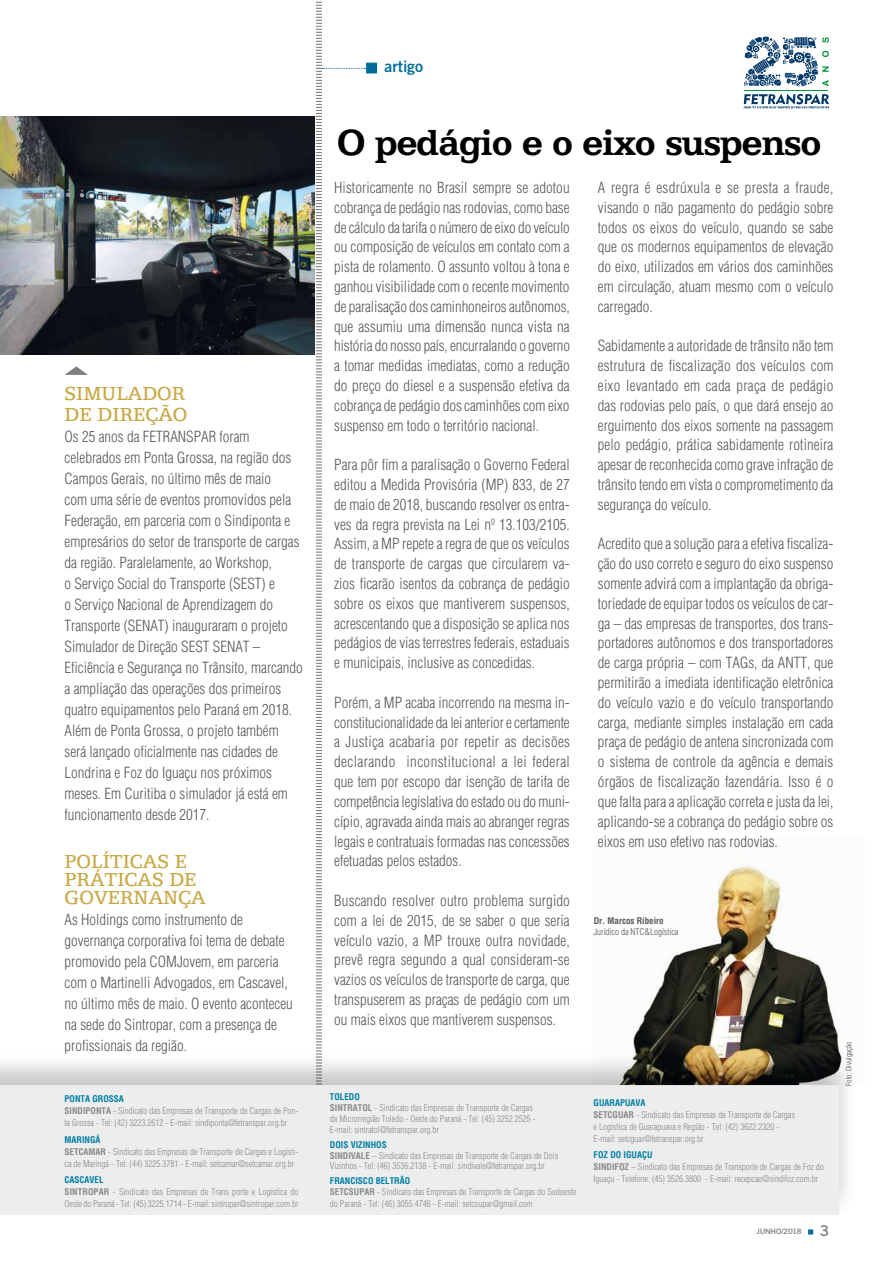
<style>
.page{position:relative;width:893px;height:1263px;background:#fff}
.page>*{position:absolute;margin:0;border:0;box-sizing:border-box;transform-origin:0 0}
.t1{font:700 37.5px "ATF Antique";letter-spacing:-.02em;color:#000}
.t2{font:19.5px/18px "ATF Antique";color:#c9a947}
.t3{font:300 condensed 15px/19.8px "Helvetica";color:#58585a;text-align:justify}
.t4{font:700 15px "Goethe Gothic";color:#006d99}
.t5{font:300 condensed 9px/12px "Helvetica";color:#88898b}
.t6{font:300 condensed 9px "Helvetica";color:#58585a}
.t7{font:700 condensed 9px "Helvetica";color:#58585a}
.t8{font:300 condensed 7.5px "Helvetica";color:#4b4b4d}
.t9{font:700 7.5px "Goethe Gothic";letter-spacing:-.04em;color:#87888a}
.s1{font-weight:700;color:#007ea5}
.s2{font-weight:700}
.s3{font-size:15px}
</style>
<div class="page">
<svg style="left:808px;top:1229px;width:5px;height:5px"></svg>
<img style="left:633px;top:860px;width:207px;height:191px">
<img style="left:0;top:117px;width:315px;height:238px">
<div style="left:0;top:1051px;width:858px;height:168px;background:#000;opacity:.22"></div>
<div style="left:0;top:1085px;width:839px;height:130px;background:#eceded"></div>
<div style="left:366px;top:63px;width:11px;height:10px;background:#006d99;border:1px solid #006d99"></div>
<svg style="left:315px;top:1px;width:51px;height:1084px"></svg>
<hr style="left:744px;top:90px;width:84px;height:1px;background:#00913a">
<svg style="left:744px;top:36px;width:85px;height:50px"></svg>
<svg style="left:744px;top:94px;width:85px;height:15px"></svg>
<svg style="left:65px;top:366px;width:23px;height:9px"></svg>
<h2 class="t2" style="left:65px;top:383px;width:124px;line-height:21px">SIMULADOR<br>DE DIREÇÃO</h2>
<p class="t3" style="left:65px;top:426px;width:240px;line-height:21px;text-align:left">Os 25 anos da FETRANSPAR foram celebrados em Ponta Grossa, na região dos Campos Gerais, no último mês de maio<br>com uma série de eventos promovidos pela Federação, em parceria com o Sindiponta e empresários do setor de transporte de cargas da região. Paralelamente, ao Workshop,<br>o Serviço Social do Transporte (SEST) e<br>o Serviço Nacional de Aprendizagem do Transporte (SENAT) inauguraram o projeto Simulador de Direção SEST SENAT – Eficiência e Segurança no Trânsito, marcando a ampliação das operações dos primeiros quatro equipamentos pelo Paraná em 2018.<br>Além de Ponta Grossa, o projeto também será lançado oficialmente nas cidades de Londrina e Foz do Iguaçu nos próximos meses. Em Curitiba o simulador já está em funcionamento desde 2017.</p>
<h2 class="t2" style="left:65px;top:852px;width:143px">POLÍTICAS E<br>PRÁTICAS DE<br>GOVERNANÇA</h2>
<p class="t3" style="left:65px;top:908px;width:230px;line-height:21px;text-align:left">As Holdings como instrumento de governança corporativa foi tema de debate promovido pela COMJovem, em parceria com o Martinelli Advogados, em Cascavel, no último mês de maio. O evento aconteceu na sede do Sintropar, com a presença de profissionais da região.</p>
<p class="t5" style="left:65px;top:1093px;width:235px"><span class="s1">PONTA GROSSA<br></span><span class="s2">SINDIPONTA</span> - Sindicato das Empresas de Transporte de Cargas de Pon&shy;ta Grossa - Tel: (42) 3223.2612 - E-mail: sindiponta@fetranspar.org.br</p>
<p class="t5" style="left:65px;top:1133px;width:235px"><span class="s1">MARINGÁ<br></span><span class="s2">SETCAMAR</span> - Sindicato das Empresas de Transporte de Cargas e Logísti&shy;ca de Maringá - Tel: (44) 3225.3781 - E-mail: setcamar@setcamar.org.br</p>
<p class="t5" style="left:65px;top:1174px;width:235px"><span class="s1">CASCAVEL<br></span><span class="s2">SINTROPAR</span> - Sindicato das Empresas de Trans porte e Logística do<br>Oeste do Paraná - Tel: (45) 3225.1714 - E-mail: sintropar@sintropar.com.br</p>
<p class="t4" style="left:384px;top:57px;width:40px">artigo</p>
<h1 class="t1" style="left:337px;top:122px;width:485px">O pedágio e o eixo suspenso</h1>
<p class="t3" style="left:334px;top:178px;width:237px">Historicamente no Brasil sempre se adotou cobrança de pedágio nas rodovias, como base de cálculo da tarifa o número de eixo do veículo ou composição de veículos em contato com a pista de rolamento. O assunto voltou à tona e ganhou visibilidade com o recente movimento de paralisação dos caminhoneiros autônomos, que assumiu uma dimensão nunca vista na história do nosso país, encurralando o governo a tomar medidas imediatas, como a redução do preço do diesel e a suspensão efetiva da cobrança de pedágio dos caminhões com eixo suspenso em todo o território nacional.</p>
<p class="t3" style="left:334px;top:455px;width:237px">Para pôr fim a paralisação o Governo Federal editou a Medida Provisória (MP) 833, de 27 de maio de 2018, buscando resolver os entra&shy;ves da regra prevista na Lei nº 13.103/2105.<br>Assim, a MP repete a regra de que os veículos de transporte de cargas que circularem va&shy;zios ficarão isentos da cobrança de pedágio sobre os eixos que mantiverem suspensos, acrescentando que a disposição se aplica nos pedágios de vias terrestres federais, estaduais e municipais, inclusive as concedidas.</p>
<p class="t3" style="left:334px;top:692px;width:237px">Porém, a MP acaba incorrendo na mesma in&shy;constitucionalidade da lei anterior e certamente a Justiça acabaria por repetir as decisões declarando inconstitucional a lei federal que tem por escopo dar isenção de tarifa de competência legislativa do estado ou do muni&shy;cípio, agravada ainda mais ao abranger regras legais e contratuais formadas nas concessões efetuadas pelos estados.</p>
<p class="t3" style="left:334px;top:890px;width:237px">Buscando resolver outro problema surgido com a lei de 2015, de se saber o que seria veículo vazio, a MP trouxe outra novidade, prevê regra segundo a qual consideram-se vazios os veículos de transporte de carga, que transpuserem as praças de pedágio com um ou mais eixos que mantiverem suspensos.</p>
<p class="t3" style="left:598px;top:178px;width:237px">A regra é esdrúxula e se presta a fraude, visando o não pagamento do pedágio sobre todos os eixos do veículo, quando se sabe que os modernos equipamentos de elevação do eixo, utilizados em vários dos caminhões em circulação, atuam mesmo com o veículo carregado.</p>
<p class="t3" style="left:598px;top:336px;width:237px">Sabidamente a autoridade de trânsito não tem estrutura de fiscalização dos veículos com eixo levantado em cada praça de pedágio das rodovias pelo país, o que dará ensejo ao erguimento dos eixos somente na passagem pelo pedágio, prática sabidamente rotineira apesar de reconhecida como grave infração de trânsito tendo em vista o comprometimento da segurança do veículo.</p>
<p class="t3" style="left:598px;top:534px;width:237px">Acredito que a solução para a efetiva fiscaliza&shy;ção do uso correto e seguro do eixo suspenso somente advirá com a implantação da obriga&shy;toriedade de equipar todos os veículos de car&shy;ga – das empresas de transportes, dos trans&shy;portadores autônomos e dos transportadores de carga própria – com TAGs, da ANTT, que permitirão a imediata identificação eletrônica do veículo vazio e do veículo transportando carga, mediante simples instalação em cada praça de pedágio de antena sincronizada com o sistema de controle da agência e demais órgãos de fiscalização fazendária. Isso é o que falta para a aplicação correta e justa da lei, aplicando-se a cobrança do pedágio sobre os eixos em uso efetivo nas rodovias.</p>
<p class="t7" style="left:594px;top:915px;width:71px">Dr. Marcos Ribeiro</p>
<p class="t6" style="left:594px;top:926px;width:86px">Jurídico da NTC&amp;Logística</p>
<p class="t5" style="left:330px;top:1091px;width:207px;line-height:10.8px"><span class="s1">TOLEDO<br></span><span class="s2">SINTRATOL</span> - Sindicato das Empresas de Transporte de Cargas da Microrregião Toledo - Oeste do Paraná - Tel: (45) 3252.2525 - E-mail: sintratol@fetranspar.org.br</p>
<p class="t5" style="left:330px;top:1139px;width:230px;line-height:10.8px"><span class="s1">DOIS VIZINHOS<br></span><span class="s2">SINDIVALE</span> – Sindicato das Empresas de Transporte de Cargas de Dois<br>Vizinhos - Tel: (46) 3536.2138 - E-mail: sindivale@fetranspar.org.br</p>
<p class="t5" style="left:330px;top:1176px;width:248px;line-height:10.8px"><span class="s1">FRANCISCO BELTRÃO<br></span><span class="s2">SETCSUPAR</span> - Sindicato das Empresas de Transporte de Cargas do Sudoeste</p>
<p class="t5" style="left:330px;top:1198px;width:204px">do Paraná - Tel: (46) 3055.4746 - E-mail: setcsupar@gmail.com</p>
<p class="t5" style="left:594px;top:1096px;width:203px"><span class="s1">GUARAPUAVA<br></span><span class="s2">SETCGUAR</span> - Sindicato das Empresas de Transporte de Cargas e Logística de Guarapuava e Região - Tel: (42) 3622.2320 - E-mail: setcguar@fetranspar.org.br</p>
<p class="t5" style="left:594px;top:1148px;width:232px"><span class="s1">FOZ DO IGUAÇU<br></span><span class="s2">SINDIFOZ</span> – Sindicato das Empresas de Transporte de Cargas de Foz do<br>Iguaçu - Telefone: (45) 3526.3800 - E-mail: recepcao@sindifoz.com.br</p>
<p class="t9" style="left:756px;top:1227px;width:74px">JUNHO/2018 <span class="s3">3</span></p>
<p class="t8" style="left:844px;top:1086px;width:46px;rotate:-90deg">Foto: Divulgação</p>
</div>
